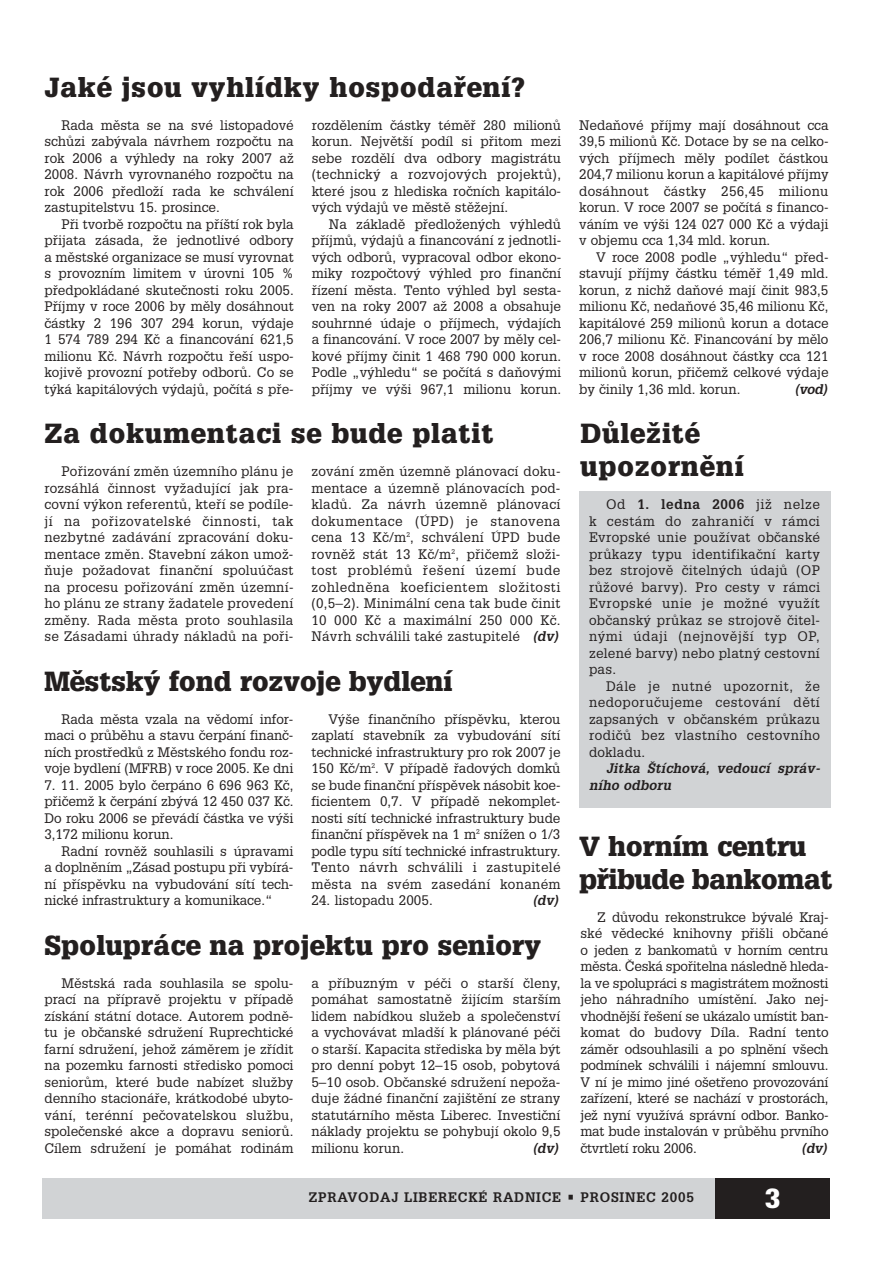
<style>
.page{position:relative;width:893px;height:1263px;background:#fff}
.page>*{position:absolute;margin:0;border:0;box-sizing:border-box;transform-origin:0 0}
.t1{font:900 27px/33px "Glypha CE";letter-spacing:.035em;color:#231f1f}
.t2{font:900 27px "Glypha CE";letter-spacing:.01em;color:#231f1f}
.t3{font:900 27px/33px "Glypha CE";letter-spacing:-.01em;color:#231f1f}
.t4{font:900 27px "Glypha CE";color:#fff}
.t5{font:13.5px/16.5px "Glypha CE";color:#231f1f;text-align:justify}
.t6{font:italic 700 13.5px/16.5px "Glypha CE";letter-spacing:.015em;color:#231f1f}
.t7{font:700 13.5px "Glypha CE";letter-spacing:.055em;color:#231f1f}
.s1{font-weight:700;font-style:italic}
.s2{font-weight:700}
</style>
<div class="page">
<div style="left:579px;top:491px;width:251px;height:316px;background:#d1d3d5"></div>
<div style="left:43px;top:1178px;width:787px;height:41px;background:#d1d3d5"></div>
<div style="left:715px;top:1178px;width:115px;height:41px;background:#231f1f"></div>
<h1 class="t1" style="left:44px;top:74px;width:482px">Jaké jsou vyhlídky hospodafiení?</h1>
<p class="t5" style="left:44px;top:118px;width:251px;text-indent:17px">Rada mûsta se na své listopadové schÛzi zab˘vala návrhem rozpoãtu na rok 2006 a v˘hledy na roky 2007 aÏ 2008. Návrh vyrovnaného rozpoãtu na rok 2006 pfiedloÏí rada ke schválení zastupitelstvu 15. prosince.</p>
<p class="t5" style="left:44px;top:217px;width:251px;text-indent:17px">Pfii tvorbû rozpoãtu na pfií‰tí rok byla pfiijata zásada, Ïe jednotlivé odbory a mûstské organizace se musí vyrovnat s provozním limitem v úrovni 105 % pfiedpokládané skuteãnosti roku 2005.<br>Pfiíjmy v roce 2006 by mûly dosáhnout ãástky 2 196 307 294 korun, v˘daje 1 574 789 294 Kã a financování 621,5 milionu Kã. Návrh rozpoãtu fie‰í uspo&shy;kojivû provozní potfieby odborÛ. Co se t˘ká kapitálov˘ch v˘dajÛ, poãítá s pfie-</p>
<p class="t5" style="left:312px;top:118px;width:251px">rozdûlením ãástky témûfi 280 milionÛ korun. Nejvût‰í podíl si pfiitom mezi sebe rozdûlí dva odbory magistrátu (technick˘ a rozvojov˘ch projektÛ), které jsou z hlediska roãních kapitálo&shy;v˘ch v˘dajÛ ve mûstû stûÏejní.</p>
<p class="t5" style="left:312px;top:217px;width:251px;text-indent:17px">Na základû pfiedloÏen˘ch v˘hledÛ pfiíjmÛ, v˘dajÛ a financování z jednotli&shy;v˘ch odborÛ, vypracoval odbor ekono&shy;miky rozpoãtov˘ v˘hled pro finanãní fiízení mûsta. Tento v˘hled byl sesta&shy;ven na roky 2007 aÏ 2008 a obsahuje souhrnné údaje o pfiíjmech, v˘dajích a financování. V roce 2007 by mûly cel&shy;kové pfiíjmy ãinit 1 468 790 000 korun.<br>Podle „v˘hledu“ se poãítá s daÀov˘mi pfiíjmy ve v˘‰i 967,1 milionu korun.</p>
<h1 class="t1" style="left:44px;top:420px;width:450px">Za dokumentaci se bude platit</h1>
<p class="t5" style="left:44px;top:465px;width:250px;text-indent:17px">Pofiizování zmûn územního plánu je rozsáhlá ãinnost vyÏadující jak pra&shy;covní v˘kon referentÛ, ktefií se podíle&shy;jí na pofiizovatelské ãinnosti, tak nezbytné zadávání zpracování doku&shy;mentace zmûn. Stavební zákon umoÏ-Àuje poÏadovat finanãní spoluúãast na procesu pofiizování zmûn územní&shy;ho plánu ze strany Ïadatele provedení zmûny. Rada mûsta proto souhlasila se Zásadami úhrady nákladÛ na pofii-</p>
<p class="t5" style="left:311px;top:465px;width:250px">zování zmûn územnû plánovací doku&shy;mentace a územnû plánovacích pod&shy;kladÛ. Za návrh územnû plánovací dokumentace (ÚPD) je stanovena cena 13 Kã/m<sup>2</sup>, schválení ÚPD bude rovnûÏ stát 13 Kã/m<sup>2</sup>, pfiiãemÏ sloÏi&shy;tost problémÛ fie‰ení území bude zohlednûna koeficientem sloÏitosti (0,5–2). Minimální cena tak bude ãinit 10 000 Kã a maximální 250 000 Kã.<br>Návrh schválili také zastupitelé <span class="s1">(dv)</span></p>
<h1 class="t2" style="left:44px;top:672px;width:409px">Mûstsk˘ fond rozvoje bydlení</h1>
<p class="t5" style="left:44px;top:712px;width:250px;text-indent:17px">Rada mûsta vzala na vûdomí infor&shy;maci o prÛbûhu a stavu ãerpání finanã&shy;ních prostfiedkÛ z Mûstského fondu roz&shy;voje bydlení (MFRB) v roce 2005. Ke dni</p>
<p class="t5" style="left:44px;top:778px;width:250px">7. 11. 2005 bylo ãerpáno 6 696 963 Kã, pfiiãemÏ k ãerpání zb˘vá 12 450 037 Kã.<br>Do roku 2006 se pfievádí ãástka ve v˘‰i 3,172 milionu korun.</p>
<p class="t5" style="left:44px;top:844px;width:250px;text-indent:17px">Radní rovnûÏ souhlasili s úpravami a doplnûním „Zásad postupu pfii vybírá&shy;ní pfiíspûvku na vybudování sítí tech&shy;nické infrastruktury a komunikace.“</p>
<p class="t5" style="left:311px;top:712px;width:250px;text-indent:17px">V˘‰e finanãního pfiíspûvku, kterou zaplatí stavebník za vybudování sítí technické infrastruktury pro rok 2007 je 150 Kã/m<sup>2</sup>. V pfiípadû fiadov˘ch domkÛ se bude finanãní pfiíspûvek násobit koe&shy;ficientem 0,7. V pfiípadû nekomplet&shy;nosti sítí technické infrastruktury bude finanãní pfiíspûvek na 1 m<sup>2</sup> sníÏen o 1/3 podle typu sítí technické infrastruktury.<br>Tento návrh schválili i zastupitelé mûsta na svém zasedání konaném</p>
<p class="t5" style="left:311px;top:894px;width:123px">24. listopadu 2005.</p>
<p class="t6" style="left:532px;top:894px;width:27px">(dv)</p>
<h1 class="t2" style="left:44px;top:936px;width:498px">Spolupráce na projektu pro seniory</h1>
<p class="t5" style="left:44px;top:976px;width:250px;text-indent:17px">Mûstská rada souhlasila se spolu&shy;prací na pfiípravû projektu v pfiípadû získání státní dotace. Autorem podnû&shy;tu je obãanské sdruÏení Ruprechtické farní sdruÏení, jehoÏ zámûrem je zfiídit na pozemku farnosti stfiedisko pomoci seniorÛm, které bude nabízet sluÏby denního stacionáfie, krátkodobé ubyto&shy;vání, terénní peãovatelskou sluÏbu, spoleãenské akce a dopravu seniorÛ.<br>Cílem sdruÏení je pomáhat rodinám</p>
<p class="t5" style="left:311px;top:976px;width:251px">a pfiíbuzn˘m v péãi o star‰í ãleny, pomáhat samostatnû Ïijícím star‰ím lidem nabídkou sluÏeb a spoleãenství a vychovávat mlad‰í k plánované péãi o star‰í. Kapacita stfiediska by mûla b˘t pro denní pobyt 12–15 osob, pobytová 5–10 osob. Obãanské sdruÏení nepoÏa&shy;duje Ïádné finanãní zaji‰tûní ze strany statutárního mûsta Liberec. Investiãní náklady projektu se pohybují okolo 9,5 milionu korun.</p>
<p class="t6" style="left:532px;top:1141px;width:27px">(dv)</p>
<p class="t5" style="left:579px;top:118px;width:251px">NedaÀové pfiíjmy mají dosáhnout cca 39,5 milionÛ Kã. Dotace by se na celko&shy;v˘ch pfiíjmech mûly podílet ãástkou 204,7 milionu korun a kapitálové pfiíjmy dosáhnout ãástky 256,45 milionu korun. V roce 2007 se poãítá s financo&shy;váním ve v˘‰i 124 027 000 Kã a v˘daji v objemu cca 1,34 mld. korun.</p>
<p class="t5" style="left:579px;top:250px;width:251px;text-indent:17px">V roce 2008 podle „v˘hledu“ pfied&shy;stavují pfiíjmy ãástku témûfi 1,49 mld. korun, z nichÏ daÀové mají ãinit 983,5 milionu Kã, nedaÀové 35,46 milionu Kã, kapitálové 259 milionÛ korun a dotace 206,7 milionu Kã. Financování by mûlo v roce 2008 dosáhnout ãástky cca 121 milionÛ korun, pfiiãemÏ celkové v˘daje by ãinily 1,36 mld. korun.</p>
<p class="t6" style="left:794px;top:382px;width:34px">(vod)</p>
<h1 class="t1" style="left:580px;top:420px;width:165px">DÛleÏité upozornûní</h1>
<p class="t5" style="left:589px;top:498px;width:232px;text-indent:17px">Od <span class="s2">1. ledna 2006</span> jiÏ nelze k cestám do zahraniãí v rámci Evropské unie pouÏívat obãanské prÛkazy typu identifikaãní karty bez strojovû ãiteln˘ch údajÛ (OP rÛÏové barvy). Pro cesty v rámci Evropské unie je moÏné vyuÏít obãansk˘ prÛkaz se strojovû ãitel&shy;n˘mi údaji (nejnovûj‰í typ OP, zelené barvy) nebo platn˘ cestovní pas.</p>
<p class="t5" style="left:589px;top:679px;width:232px;text-indent:17px">Dále je nutné upozornit, Ïe nedoporuãujeme cestování dûtí zapsan˘ch v obãanském prÛkazu rodiãÛ bez vlastního cestovního dokladu.</p>
<p class="t6" style="left:589px;top:762px;width:232px;text-indent:17px">Jitka ·tíchová, vedoucí správ&shy;ního odboru</p>
<h1 class="t3" style="left:579px;top:833px;width:255px">V horním centru pfiibude bankomat</h1>
<p class="t5" style="left:580px;top:910px;width:250px;text-indent:17px">Z dÛvodu rekonstrukce b˘valé Kraj&shy;ské vûdecké knihovny pfii‰li obãané o jeden z bankomatÛ v horním centru mûsta. âeská spofiitelna následnû hleda&shy;la ve spolupráci s magistrátem moÏnosti jeho náhradního umístûní. Jako nej&shy;vhodnûj‰í fie‰ení se ukázalo umístit ban&shy;komat do budovy Díla. Radní tento zámûr odsouhlasili a po splnûní v‰ech podmínek schválili i nájemní smlouvu.<br>V ní je mimo jiné o‰etfieno provozování zafiízení, které se nachází v prostorách, jeÏ nyní vyuÏívá správní odbor. Banko&shy;mat bude instalován v prÛbûhu prvního ãtvrtletí roku 2006.</p>
<p class="t6" style="left:801px;top:1141px;width:27px">(dv)</p>
<p class="t7" style="left:309px;top:1193px;width:386px">ZPRAVODAJ LIBERECKÉ RADNICE • PROSINEC 2005</p>
<h1 class="t4" style="left:765px;top:1189px;width:17px">3</h1>
</div>
